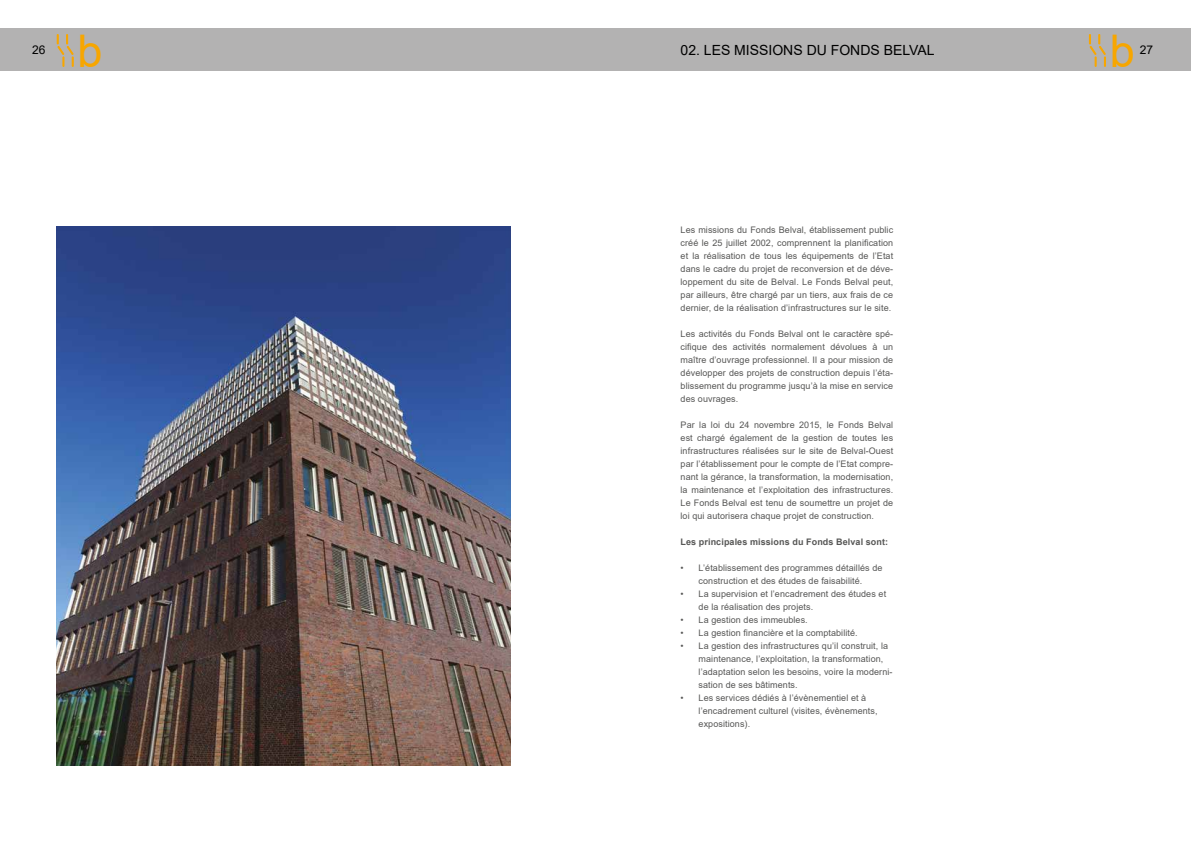
<style>
.page{position:relative;width:1191px;height:842px;background:#fff}
.page>*{position:absolute;margin:0;border:0;box-sizing:border-box;transform-origin:0 0}
.t1{font:45px "Arial";color:#f7a600}
.t2{font:14px "Arial";color:#000}
.t3{font:12px "Arial";color:#000}
.t4{font:9px/13px "Arial";letter-spacing:.01em;color:#575756;text-align:justify}
.t5{font:700 9px "Arial";letter-spacing:.01em;color:#575756}
</style>
<div class="page">
<div style="left:595px;top:28px;width:596px;height:43px;background:#b3b2b2"></div>
<svg style="left:1089px;top:34px;width:17px;height:33px"></svg>
<div style="left:0;top:28px;width:595px;height:43px;background:#b3b2b2"></div>
<svg style="left:57px;top:34px;width:17px;height:33px"></svg>
<img style="left:57px;top:227px;width:453px;height:538px">
<h3 class="t3" style="left:32px;top:41px;width:15px">26</h3>
<h1 class="t1" style="left:78px;top:20px;width:27px">b</h1>
<h1 class="t1" style="left:1109px;top:20px;width:27px">b</h1>
<h2 class="t2" style="left:680px;top:40px;width:255px">02. LES MISSIONS DU FONDS BELVAL</h2>
<h3 class="t3" style="left:1140px;top:41px;width:15px">27</h3>
<p class="t4" style="left:680px;top:224px;width:214px">Les missions du Fonds Belval, établissement public créé le 25 juillet 2002, comprennent la planification et la réalisation de tous les équipements de l’Etat dans le cadre du projet de reconversion et de déve&shy;loppement du site de Belval. Le Fonds Belval peut, par ailleurs, être chargé par un tiers, aux frais de ce dernier, de la réalisation d’infrastructures sur le site.</p>
<p class="t4" style="left:680px;top:328px;width:214px">Les activités du Fonds Belval ont le caractère spé&shy;cifique des activités normalement dévolues à un maître d’ouvrage professionnel. Il a pour mission de développer des projets de construction depuis l’éta&shy;blissement du programme jusqu’à la mise en service des ouvrages.</p>
<p class="t4" style="left:680px;top:419px;width:214px">Par la loi du 24 novembre 2015, le Fonds Belval est chargé également de la gestion de toutes les infrastructures réalisées sur le site de Belval-Ouest par l’établissement pour le compte de l’Etat compre&shy;nant la gérance, la transformation, la modernisation, la maintenance et l’exploitation des infrastructures.<br>Le Fonds Belval est tenu de soumettre un projet de loi qui autorisera chaque projet de construction.</p>
<p class="t5" style="left:680px;top:536px;width:209px">Les principales missions du Fonds Belval sont:</p>
<p class="t4" style="left:680px;top:562px;width:203px;text-align:center">• L’établissement des programmes détaillés de construction et des études de faisabilité.</p>
<p class="t4" style="left:698px;top:588px;width:189px;text-indent:-18px">• La supervision et l’encadrement des études et de la réalisation des projets.</p>
<p class="t4" style="left:680px;top:614px;width:129px">• La gestion des immeubles.</p>
<p class="t4" style="left:680px;top:627px;width:179px">• La gestion financière et la comptabilité.</p>
<p class="t4" style="left:698px;top:640px;width:195px;text-align:left;text-indent:-18px">• La gestion des infrastructures qu’il construit, la maintenance, l’exploitation, la transformation, l’adaptation selon les besoins, voire la moderni&shy;sation de ses bâtiments.</p>
<p class="t4" style="left:698px;top:691px;width:180px;text-align:left;text-indent:-18px">• Les services dédiés à l’évènementiel et à l’encadrement culturel (visites, évènements, expositions).</p>
</div>
